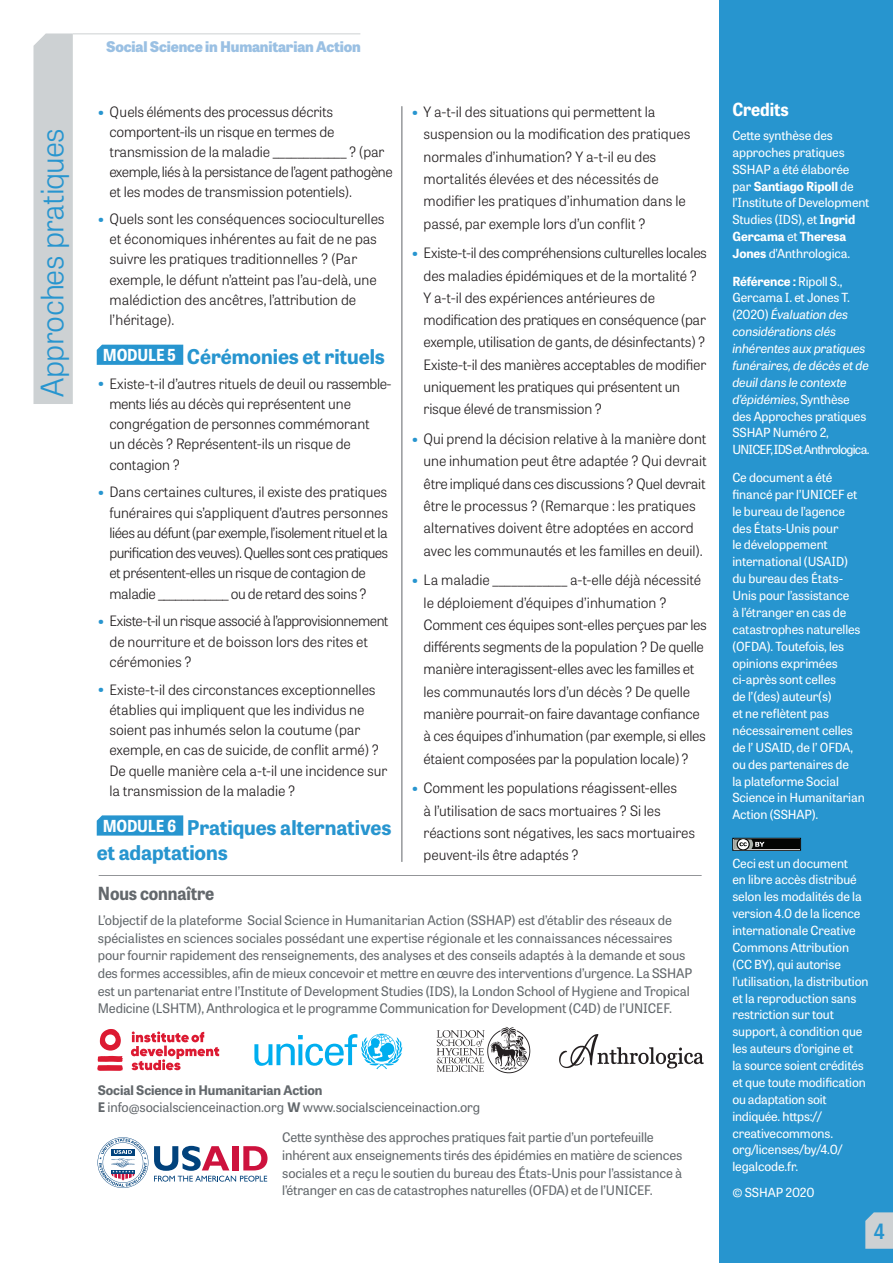
<style>
.page{position:relative;width:893px;height:1263px;background:#fff}
.page>*{position:absolute;margin:0;border:0;box-sizing:border-box;transform-origin:0 0}
.t1{font:300 30.9px "Tablet Gothic";letter-spacing:-.02em;color:#2795cf}
.t2{font:21px "Tablet Gothic Narrow Sb";color:#2795cf}
.t3{font:700 20.25px/25.5px "Tablet Gothic";letter-spacing:-.005em;color:#2795cf}
.t4{font:700 18px "Tablet Gothic Narrow";letter-spacing:-.005em;color:#63686c}
.t5{font:700 18px "Tablet Gothic Narrow";letter-spacing:-.005em;color:#fff}
.t6{font:800 14.7px "Tablet Gothic";letter-spacing:-.01em;color:#9ac0e3}
.t7{font:300 14.25px/22.4px "Tablet Gothic";letter-spacing:-.01em;color:#231f20}
.t8{font:300 14.25px/20.2px "Tablet Gothic";letter-spacing:-.03em;color:#231f20}
.t9{font:13.2px/17.7px "Tablet Gothic";letter-spacing:-.01em;color:#63686c}
.t10{font:12.6px/16.8px "Tablet Gothic";letter-spacing:-.005em;color:#fff}
.t11{font:italic 12.6px/17px "Tablet Gothic";letter-spacing:-.01em;color:#fff}
.s1{font-weight:700;font-size:18px;color:#2795cf}
.s2{font-weight:700}
.s3{font-weight:700;font-style:normal}
.s4{font-style:normal}
</style>
<div class="page">
<div style="left:33px;top:33px;width:40px;height:371px;background:#cdd1d3"></div>
<hr style="left:73px;top:33px;width:287px;height:1px;background:#cdd1d3">
<div style="left:720px;top:0;width:173px;height:1263px;background:#2795cf"></div>
<div style="left:732px;top:838px;width:69px;height:13px;border:1px solid #040503"></div>
<div style="left:734px;top:839px;width:65px;height:10px;background:#040503"></div>
<svg style="left:732px;top:838px;width:33px;height:13px"></svg>
<svg style="left:865px;top:1212px;width:28px;height:37px"></svg>
<hr style="left:99px;top:875px;width:603px;height:1px;background:#939598">
<div style="left:97px;top:345px;width:86px;height:20px;background:#2795cf"></div>
<svg style="left:97px;top:815px;width:86px;height:21px;background:#3099d1"></svg>
<hr style="left:402px;top:106px;width:1px;height:756px;background:#939598">
<svg style="left:154px;top:1146px;width:114px;height:35px"></svg>
<svg style="left:98px;top:1137px;width:50px;height:51px"></svg>
<svg style="left:254px;top:1034px;width:148px;height:35px"></svg>
<img style="left:559px;top:1034px;width:145px;height:35px">
<img style="left:436px;top:1027px;width:95px;height:46px">
<svg style="left:97px;top:1029px;width:122px;height:42px"></svg>
<h1 class="t1" style="left:32px;top:397px;width:270px;rotate:-90deg">Approches pratiques</h1>
<p class="t6" style="left:106px;top:36px;width:256px">Social Science in Humanitarian Action</p>
<p class="t7" style="left:109px;top:101px;width:285px;line-height:20.1px;text-indent:-13px"><span class="s1">•</span> Quels éléments des processus décrits comportent-ils un risque en termes de transmission de la maladie ____________ ? (par exemple, liés à la persistance de l’agent pathogène et les modes de transmission potentiels).</p>
<p class="t7" style="left:109px;top:208px;width:277px;line-height:20.2px;text-indent:-13px"><span class="s1">•</span> Quels sont les conséquences socioculturelles et économiques inhérentes au fait de ne pas suivre les pratiques traditionnelles ? (Par exemple, le défunt n’atteint pas l’au-delà, une malédiction des ancêtres, l’attribution de l’héritage).</p>
<h3 class="t3" style="left:103px;top:343px;width:284px"><sup>MODULE</sup> <sup>5</sup> Cérémonies et rituels</h3>
<p class="t7" style="left:109px;top:373px;width:284px;line-height:20.2px;text-indent:-13px"><span class="s1">•</span> Existe-t-il d’autres rituels de deuil ou rassemble&shy;ments liés au décès qui représentent une congrégation de personnes commémorant<br>un décès ? Représentent-ils un risque de contagion ?</p>
<p class="t8" style="left:109px;top:481px;width:280px;text-indent:-13px"><span class="s1">•</span> Dans certaines cultures, il existe des pratiques funéraires qui s’appliquent d’autres personnes liées au défunt (par exemple, l’isolement rituel et la purification des veuves). Quelles sont ces pratiques et présentent-elles un risque de contagion de maladie ____________ ou de retard des soins ?</p>
<p class="t7" style="left:109px;top:611px;width:281px;line-height:20.2px;text-indent:-13px"><span class="s1">•</span> Existe-t-il un risque associé à l’approvisionnement de nourriture et de boisson lors des rites et cérémonies ?</p>
<p class="t7" style="left:109px;top:679px;width:279px;line-height:20.2px;text-indent:-13px"><span class="s1">•</span> Existe-t-il des circonstances exceptionnelles établies qui impliquent que les individus ne soient pas inhumés selon la coutume (par exemple, en cas de suicide, de conflit armé) ?<br>De quelle manière cela a-t-il une incidence sur la transmission de la maladie ?</p>
<h3 class="t3" style="left:97px;top:814px;width:296px"><sup>MODULE</sup> <sup>6</sup> Pratiques alternatives et adaptations</h3>
<p class="t7" style="left:424px;top:100px;width:268px;text-indent:-13px"><span class="s1">•</span> Y a-t-il des situations qui permettent la suspension ou la modification des pratiques normales d’inhumation? Y a-t-il eu des mortalités élevées et des nécessités de modifier les pratiques d’inhumation dans le passé, par exemple lors d’un conflit ?</p>
<p class="t7" style="left:424px;top:241px;width:285px;text-indent:-13px"><span class="s1">•</span> Existe-t-il des compréhensions culturelles locales des maladies épidémiques et de la mortalité ?<br>Y a-t-il des expériences antérieures de modification des pratiques en conséquence (par exemple, utilisation de gants, de désinfectants) ?<br>Existe-t-il des manières acceptables de modifier uniquement les pratiques qui présentent un risque élevé de transmission ?</p>
<p class="t7" style="left:424px;top:427px;width:285px;text-indent:-13px"><span class="s1">•</span> Qui prend la décision relative à la manière dont une inhumation peut être adaptée ? Qui devrait être impliqué dans ces discussions ? Quel devrait être le processus ? (Remarque : les pratiques alternatives doivent être adoptées en accord avec les communautés et les familles en deuil).</p>
<p class="t7" style="left:424px;top:568px;width:285px;text-indent:-13px"><span class="s1">•</span> La maladie ____________ a-t-elle déjà nécessité le déploiement d’équipes d’inhumation ?<br>Comment ces équipes sont-elles perçues par les différents segments de la population ? De quelle manière interagissent-elles avec les familles et les communautés lors d’un décès ? De quelle manière pourrait-on faire davantage confiance à ces équipes d’inhumation (par exemple, si elles étaient composées par la population locale) ?</p>
<p class="t7" style="left:424px;top:776px;width:273px;text-indent:-13px"><span class="s1">•</span> Comment les populations réagissent-elles<br>à l’utilisation de sacs mortuaires ? Si les réactions sont négatives, les sacs mortuaires peuvent-ils être adaptés ?</p>
<p class="t4" style="left:98px;top:881px;width:118px">Nous connaître</p>
<p class="t9" style="left:98px;top:911px;width:596px">L’objectif de la plateforme Social Science in Humanitarian Action (SSHAP) est d’établir des réseaux de spécialistes en sciences sociales possédant une expertise régionale et les connaissances nécessaires pour fournir rapidement des renseignements, des analyses et des conseils adaptés à la demande et sous des formes accessibles, afin de mieux concevoir et mettre en œuvre des interventions d’urgence. La SSHAP est un partenariat entre l’Institute of Development Studies (IDS), la London School of Hygiene and Tropical Medicine (LSHTM), Anthrologica et le programme Communication for Development (C4D) de l’UNICEF.</p>
<p class="t9" style="left:98px;top:1080px;width:384px"><span class="s2">Social Science in Humanitarian Action<br>E</span> info@socialscienceinaction.org <span class="s2">W</span> www.socialscienceinaction.org</p>
<p class="t9" style="left:282px;top:1128px;width:402px">Cette synthèse des approches pratiques fait partie d’un portefeuille inhérent aux enseignements tirés des épidémies en matière de sciences sociales et a reçu le soutien du bureau des États-Unis pour l’assistance à l’étranger en cas de catastrophes naturelles (OFDA) et de l’UNICEF.</p>
<p class="t5" style="left:732px;top:96px;width:58px">Credits</p>
<p class="t10" style="left:732px;top:126px;width:139px">Cette synthèse des approches pratiques<br>SSHAP a été élaborée par <span class="s2">Santiago Ripoll</span> de l’Institute of Development<br>Studies (IDS), et <span class="s2">Ingrid<br>Gercama</span> et <span class="s2">Theresa<br>Jones</span> d’Anthrologica.</p>
<p class="t11" style="left:732px;top:272px;width:139px"><span class="s3">Référence :</span> <span class="s4">Ripoll S.,<br>Gercama I. et Jones T. (2020)</span> Évaluation des considérations clés inhérentes aux pratiques funéraires, de décès et de deuil dans le contexte d’épidémies<span class="s4">, Synthèse des Approches pratiques<br>SSHAP Numéro 2,<br>UNICEF, IDS et Anthrologica.</span></p>
<p class="t10" style="left:732px;top:468px;width:134px">Ce document a été financé par l’UNICEF et le bureau de l’agence des États-Unis pour<br>le développement international (USAID)<br>du bureau des États-<br>Unis pour l’assistance<br>à l’étranger en cas de catastrophes naturelles (OFDA). Toutefois, les opinions exprimées ci-après sont celles<br>de l’(des) auteur(s)<br>et ne reflètent pas nécessairement celles de l’ USAID, de l’ OFDA, ou des partenaires de<br>la plateforme Social<br>Science in Humanitarian<br>Action (SSHAP).</p>
<p class="t10" style="left:732px;top:854px;width:138px">Ceci est un document<br>en libre accès distribué selon les modalités de la version 4.0 de la licence internationale Creative<br>Commons Attribution (CC BY), qui autorise l’utilisation, la distribution et la reproduction sans restriction sur tout support, à condition que les auteurs d’origine et<br>la source soient crédités et que toute modification ou adaptation soit indiquée. https:// creativecommons. org/licenses/by/4.0/ legalcode.fr.</p>
<p class="t10" style="left:732px;top:1183px;width:84px">© SSHAP 2020</p>
<h2 class="t2" style="left:874px;top:1216px;width:12px">4</h2>
</div>
